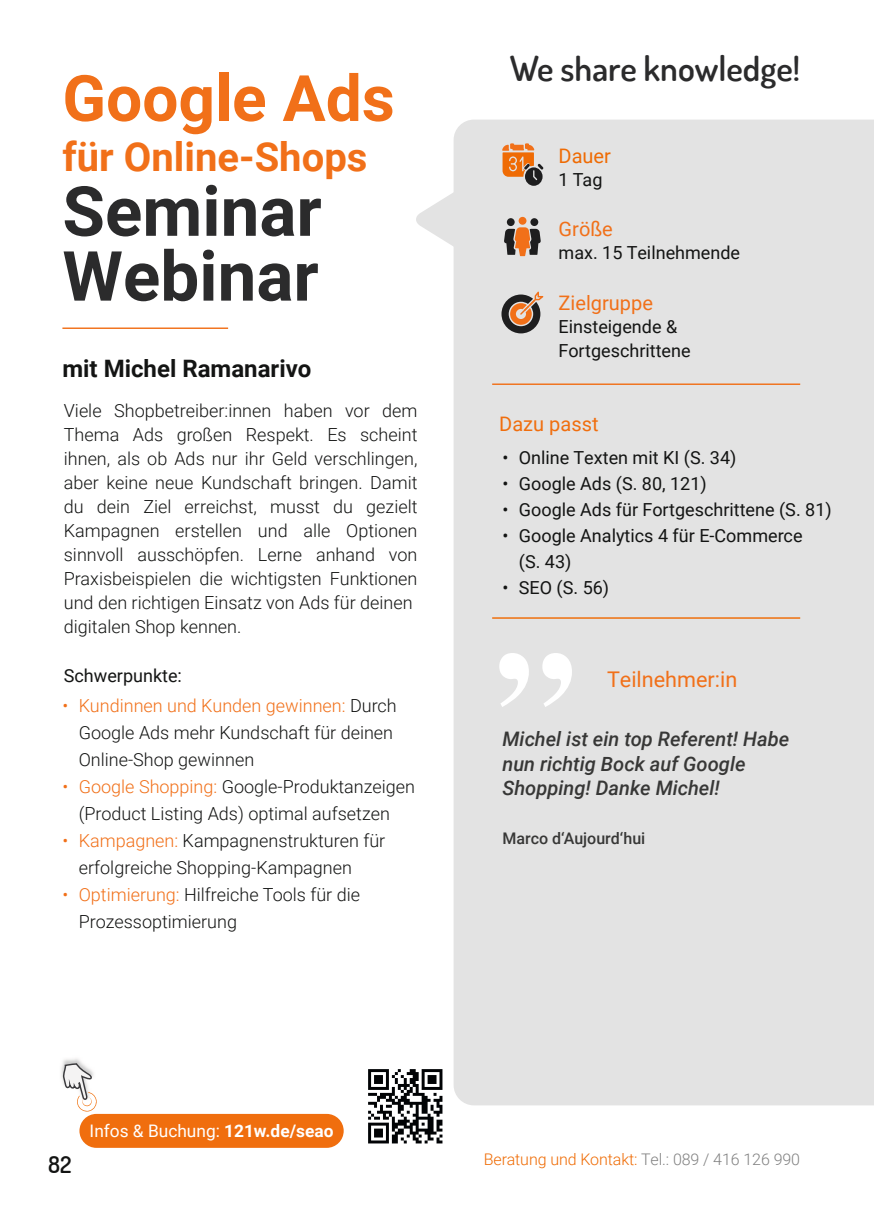
<style>
.page{position:relative;width:874px;height:1225px;background:#fff}
.page>*{position:absolute;margin:0;border:0;box-sizing:border-box;transform-origin:0 0}
.t1{font:700 69.2px/64.8px "Roboto";color:#2b2b2c}
.t2{font:700 64px "Roboto";color:#f17019}
.t3{font:700 40px "Roboto";color:#f17019}
.t4{font:600 34.6px "Dosis";color:#2b2b2c}
.t5{font:700 24px "Roboto";color:#131413}
.t6{font:600 23px "Dosis";color:#131413}
.t7{font:21.6px "Roboto";color:#f17019}
.t8{font:italic 500 20px/24.4px "Roboto";color:#373736}
.t9{font:20px "Roboto";color:#f17019}
.t10{font:20px "Roboto";color:#f06e0e}
.t11{font:20px "Roboto";color:#ef6b04}
.t12{font:300 18px/24px "Roboto";color:#131413}
.t13{font:18px/24.4px "Roboto";color:#131413}
.t14{font:17.2px "Roboto";color:#fff}
.t15{font:300 16px "Roboto";letter-spacing:-.005em;color:#ef6b04}
.t16{font:500 16px "Roboto";color:#373736}
.s1{color:#f17019}
.s2{font-weight:700}
.s3{color:#818181}
</style>
<div class="page">
<div style="left:453px;top:120px;width:420px;height:985px;background:#e3e3e3"></div>
<svg style="left:502px;top:143px;width:42px;height:43px;background:#ca956d"></svg>
<div style="left:506px;top:218px;width:8px;height:8px;background:#1e1e1f;border-radius:50%"></div>
<div style="left:530px;top:218px;width:8px;height:8px;background:#1e1e1f;border-radius:50%"></div>
<div style="left:518px;top:217px;width:8px;height:8px;background:#f17019;border-radius:50%"></div>
<svg style="left:503px;top:227px;width:37px;height:29px"></svg>
<svg style="left:501px;top:291px;width:42px;height:42px;background:#998171"></svg>
<hr style="left:492px;top:383px;width:307px;height:2px;background:#f17019">
<hr style="left:492px;top:617px;width:307px;height:2px;background:#ef6b04">
<svg style="left:499px;top:653px;width:72px;height:54px"></svg>
<div style="left:79px;top:1114px;width:264px;height:33px;background:#f06e0e;border-radius:17px"></div>
<img style="left:61px;top:1058px;width:20px;height:20px">
<svg style="left:62px;top:1062px;width:35px;height:50px"></svg>
<svg style="left:416px;top:185px;width:64px;height:69px"></svg>
<hr style="left:62px;top:327px;width:166px;height:2px;background:#f17019">
<img style="left:368px;top:1069px;width:75px;height:75px">
<p class="t2" style="left:62px;top:53px;width:333px">Google Ads</p>
<p class="t3" style="left:62px;top:129px;width:306px">für Online-Shops</p>
<p class="t1" style="left:62px;top:176px;width:261px">Seminar<br>Webinar</p>
<p class="t5" style="left:62px;top:351px;width:250px">mit Michel Ramanarivo</p>
<p class="t12" style="left:64px;top:398px;width:355px;text-align:justify">Viele Shopbetreiber:innen haben vor dem Thema Ads großen Respekt. Es scheint ihnen, als ob Ads nur ihr Geld verschlingen, aber keine neue Kundschaft bringen. Damit du dein Ziel erreichst, musst du gezielt Kampagnen erstellen und alle Optionen sinnvoll ausschöpfen. Lerne anhand von Praxisbeispielen die wichtigsten Funktionen und den richtigen Einsatz von Ads für deinen</p>
<p class="t12" style="left:64px;top:614px;width:179px">digitalen Shop kennen.</p>
<p class="t13" style="left:64px;top:663px;width:120px">Schwerpunkte:</p>
<p class="t12" style="left:79px;top:691px;width:319px;line-height:27px;text-indent:-16px"><span class="s1">• Kundinnen und Kunden gewinnen:</span> Durch<br>Google Ads mehr Kundschaft für deinen<br>Online-Shop gewinnen</p>
<p class="t12" style="left:62px;top:772px;width:354px;line-height:27px;text-align:center"><span class="s1">• Google Shopping:</span> Google-Produktanzeigen (Product Listing Ads) optimal aufsetzen</p>
<p class="t12" style="left:79px;top:826px;width:308px;line-height:27px;text-indent:-16px"><span class="s1">• Kampagnen:</span> Kampagnenstrukturen für erfolgreiche Shopping-Kampagnen</p>
<p class="t12" style="left:79px;top:880px;width:283px;line-height:27px;text-indent:-16px"><span class="s1">• Optimierung:</span> Hilfreiche Tools für die<br>Prozessoptimierung</p>
<h3 class="t4" style="left:509px;top:46px;width:292px">We share knowledge!</h3>
<p class="t11" style="left:558px;top:142px;width:54px">Dauer</p>
<p class="t13" style="left:558px;top:167px;width:45px">1 Tag</p>
<p class="t9" style="left:558px;top:215px;width:56px">Größe</p>
<p class="t13" style="left:558px;top:240px;width:183px">max. 15 Teilnehmende</p>
<p class="t9" style="left:558px;top:288px;width:96px">Zielgruppe</p>
<p class="t13" style="left:558px;top:313px;width:133px">Einsteigende &amp;<br>Fortgeschrittene</p>
<p class="t10" style="left:499px;top:409px;width:101px">Dazu passt</p>
<p class="t13" style="left:502px;top:445px;width:235px">• Online Texten mit KI (S. 34)</p>
<p class="t13" style="left:502px;top:471px;width:206px">• Google Ads (S. 80, 121)</p>
<p class="t13" style="left:502px;top:497px;width:330px">• Google Ads für Fortgeschrittene (S. 81)</p>
<p class="t13" style="left:518px;top:522px;width:285px;line-height:26px;text-indent:-16px">• Google Analytics 4 für E-Commerce (S. 43)</p>
<p class="t13" style="left:502px;top:575px;width:108px">• SEO (S. 56)</p>
<p class="t7" style="left:606px;top:664px;width:132px">Teilnehmer:in</p>
<p class="t8" style="left:502px;top:726px;width:288px">Michel ist ein top Referent! Habe nun richtig Bock auf Google<br>Shopping! Danke Michel!</p>
<p class="t16" style="left:502px;top:827px;width:144px">Marco d‘Aujourd‘hui</p>
<p class="t6" style="left:48px;top:1149px;width:25px">82</p>
<p class="t14" style="left:90px;top:1118px;width:245px">Infos &amp; Buchung: <span class="s2">121w.de/seao</span></p>
<p class="t15" style="left:483px;top:1148px;width:318px">Beratung und Kontakt: <span class="s3">Tel.: 089 / 416 126 990</span></p>
</div>
